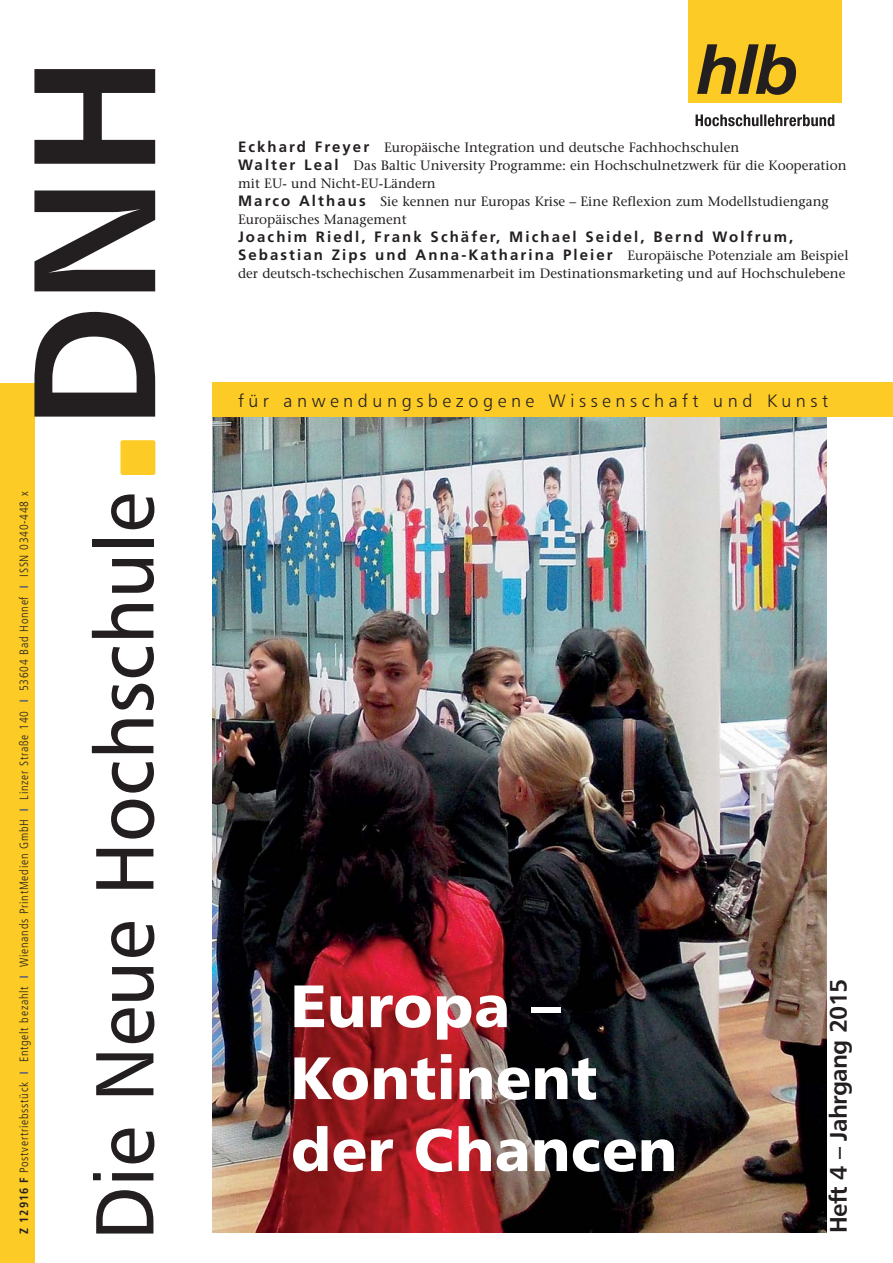
<style>
.page{position:relative;width:893px;height:1263px;background:#fff}
.page>*{position:absolute;margin:0;border:0;box-sizing:border-box;transform-origin:0 0}
.t1{font:174px "Humanist 777 BT Bold B";color:#231f20}
.t2{font:82.5px "Humanist 777 BT Roman B";color:#231f20;scale:.95 1}
.t3{font:60px/72px "Humanist 777 BT Black B";color:#fff}
.t4{font:43.5px "Carta";color:#fdcb25}
.t5{font:24px "Humanist 777 BT Bold B";letter-spacing:-.03em;color:#231f20}
.t6{font:18px "Humanist 777 BT Light B";letter-spacing:.25em;color:#231f20}
.t7{font:700 15px/18px "Frutiger";letter-spacing:.14em;color:#231f20}
.t8{font:13.5px/18px "Stone Serif";color:#231f20}
.t9{font:300 condensed 12px "Frutiger";letter-spacing:.06em;color:#231f20}
.s1{font-weight:700}
.s2{color:#6d6e70}
.s3{font-family:"Frutiger";font-weight:700;font-size:15px}
.s4{font-family:"Stone Serif";font-weight:400;font-size:13.5px}
</style>
<div class="page">
<img style="left:213px;top:417px;width:614px;height:816px">
<div style="left:0;top:383px;width:34px;height:880px;background:#fdcb25"></div>
<div style="left:213px;top:383px;width:680px;height:34px;background:#fdcb25"></div>
<div style="left:689px;top:0;width:153px;height:102px;background:#fdcb25"></div>
<svg style="left:697px;top:44px;width:99px;height:51px"></svg>
<svg style="left:695px;top:114px;width:139px;height:12px"></svg>
<h1 class="t1" style="left:19px;top:430px;width:376px;rotate:-90deg">DNH</h1>
<h3 class="t4" style="left:115px;top:475px;width:36px;rotate:-90deg">-</h3>
<p class="t9" style="left:19px;top:1234px;width:744px;rotate:-90deg"><span class="s1">Z 12916 F</span> Postvertriebsstück <span class="s2">❙</span> Entgelt bezahlt <span class="s2">❙</span> Wienands PrintMedien GmbH <span class="s2">❙</span> Linzer Straße 140 <span class="s2">❙</span> 53604 Bad Honnef <span class="s2">❙</span> ISSN 0340-448 x</p>
<h2 class="t2" style="left:89px;top:1240px;width:789px;rotate:-90deg">Die Neue Hochschule</h2>
<p class="t8" style="left:238px;top:139px;width:610px"><span class="s3">Eckhard Freyer</span> Europäische Integration und deutsche Fachhochschulen<br><span class="s3">Walter Leal</span> Das Baltic University Programme: ein Hochschulnetzwerk für die Kooperation mit EU- und Nicht-EU-Ländern<br><span class="s3">Marco Althaus</span> Sie kennen nur Europas Krise – Eine Reflexion zum Modellstudiengang Europäisches Management</p>
<p class="t7" style="left:238px;top:229px;width:612px">Joachim Riedl, Frank Schäfer, Michael Seidel, Bernd Wolfrum,<br>Sebastian Zips und Anna-Katharina Pleier <span class="s4">Europäische Potenziale am Beispiel</span></p>
<p class="t8" style="left:238px;top:265px;width:609px">der deutsch-tschechischen Zusammenarbeit im Destinationsmarketing und auf Hochschulebene</p>
<h3 class="t6" style="left:238px;top:393px;width:591px">für anwendungsbezogene Wissenschaft und Kunst</h3>
<h3 class="t3" style="left:290px;top:970px;width:388px">Europa –<br>Kontinent der Chancen</h3>
<h3 class="t5" style="left:828px;top:1233px;width:256px;rotate:-90deg">Heft 4 – Jahrgang 2015</h3>
</div>
